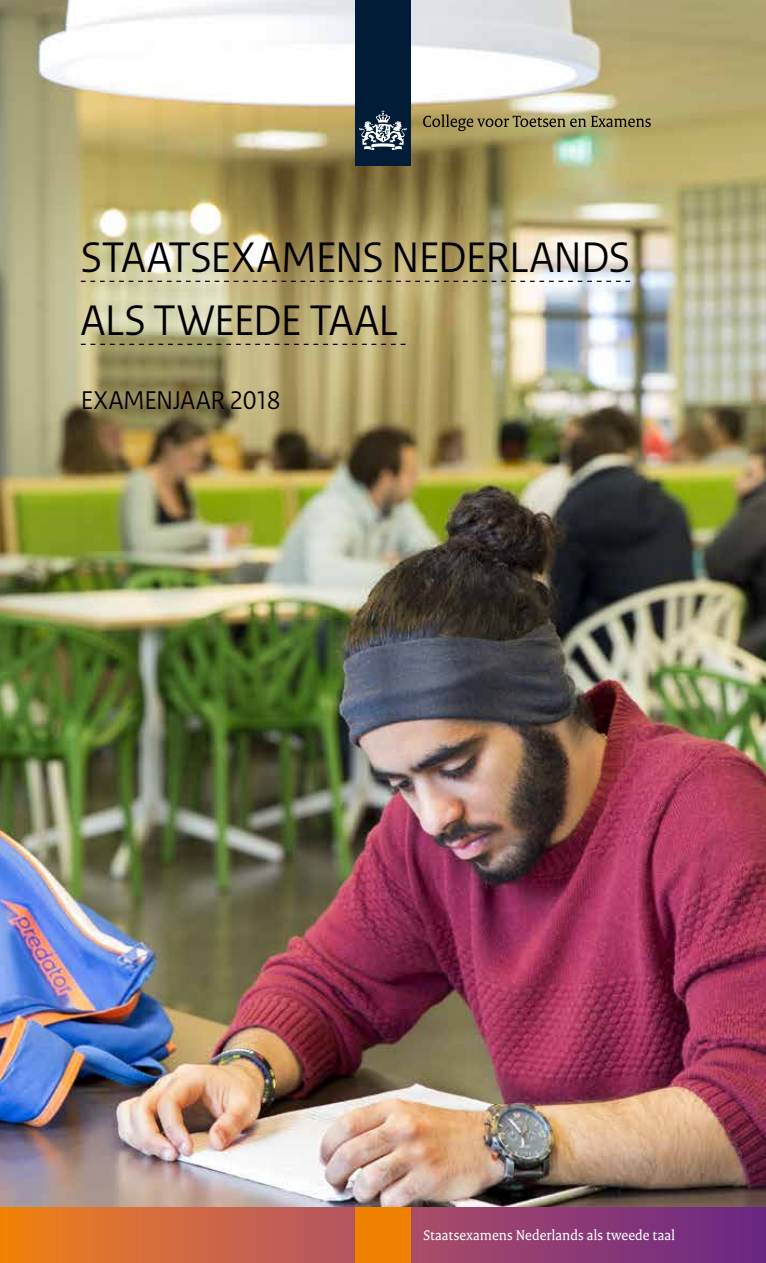
<style>
.page{position:relative;width:766px;height:1263px;background:#fff}
.page>*{position:absolute;margin:0;border:0;box-sizing:border-box;transform-origin:0 0}
.t1{font:45px/63px "Rijksoverheid Sans Heading";letter-spacing:-.015em;color:#000}
.t2{font:27px "Rijksoverheid Sans Heading";letter-spacing:-.015em;color:#000}
.t3{font:15px "Rijksoverheid Serif";letter-spacing:.005em;color:#fff}
</style>
<div class="page">
<img style="left:0;top:0;width:765px;height:1208px">
<div style="left:355px;top:0;width:55px;height:166px;background:#001c37"></div>
<svg style="left:359px;top:110px;width:48px;height:40px"></svg>
<svg style="left:423px;top:114px;width:227px;height:17px;background:#938956"></svg>
<svg style="left:0;top:1208px;width:765px;height:55px;background:#ae5159"></svg>
<div style="left:355px;top:1208px;width:55px;height:55px;background:#f08100"></div>
<svg style="left:81px;top:281px;width:549px;height:1px"></svg>
<svg style="left:81px;top:344px;width:324px;height:1px"></svg>
<h1 class="t1" style="left:81px;top:227px;width:550px">STAATSEXAMENS NEDERLANDS<br>ALS TWEEDE TAAL</h1>
<h2 class="t2" style="left:81px;top:384px;width:201px">EXAMENJAAR 2018</h2>
<p class="t3" style="left:423px;top:1226px;width:253px">Staatsexamens Nederlands als tweede taal</p>
</div>
